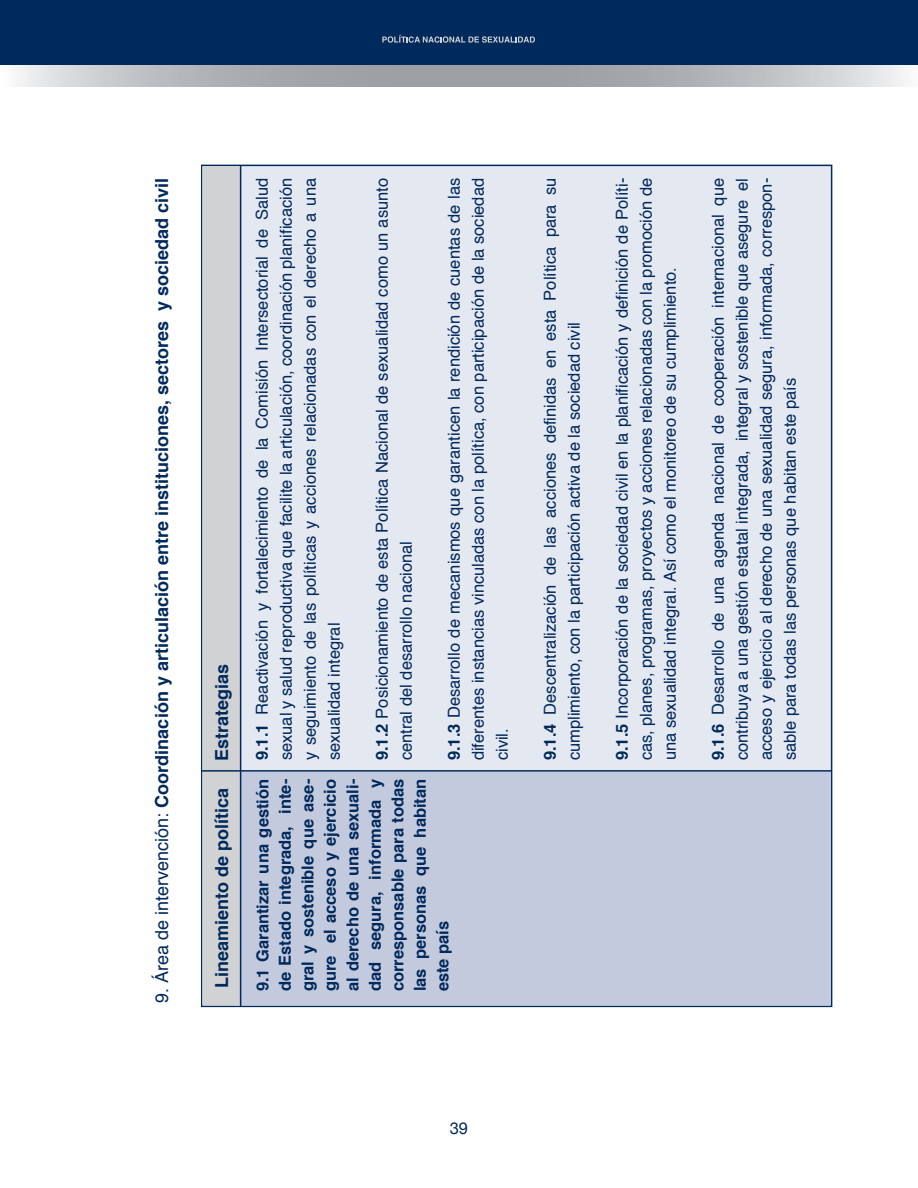
<style>
.page{position:relative;width:918px;height:1188px;background:#fff}
.page>*{position:absolute;margin:0;border:0;box-sizing:border-box;transform-origin:0 0}
.t1{font:700 18px "Helvetica";color:#00295c}
.t2{font:16.5px/24px "Helvetica";color:#00295c;text-align:justify}
.t3{font:700 16.5px/22.5px "Helvetica";color:#00295c;text-align:justify}
.t4{font:16.5px "Helvetica Neue";color:#00295c}
.s1{font-weight:400}
.s2{font-weight:700}
</style>
<div class="page">
<div style="left:202px;top:165px;width:630px;height:841px;background:#e4e8f0"></div>
<div style="left:235px;top:771px;width:596px;height:235px;background:#c3cadd"></div>
<div style="left:202px;top:166px;width:38px;height:840px;background:#d1d2d4"></div>
<svg style="left:0;top:64px;width:918px;height:22px;background:#afb2b7"></svg>
<div style="left:0;top:0;width:918px;height:64px;background:#00295c"></div>
<svg style="left:382px;top:35px;width:153px;height:8px"></svg>
<hr style="left:240px;top:166px;width:1px;height:840px;background:#00295c">
<hr style="left:201px;top:770px;width:631px;height:2px;background:#00295c">
<p class="t1" style="left:147px;top:1003px;width:826px;rotate:-90deg"><span class="s1">9. Área de intervención:</span> Coordinación y articulación entre instituciones, sectores y sociedad civil</p>
<p class="t2" style="left:251px;top:760px;width:584px;rotate:-90deg"><span class="s2">9.1.1</span> Reactivación y fortalecimiento de la Comisión Intersectorial de Salud sexual y salud reproductiva que facilite la articulación, coordinación planificación y seguimiento de las políticas y acciones relacionadas con el derecho a una sexualidad integral</p>
<p class="t2" style="left:371px;top:760px;width:584px;rotate:-90deg"><span class="s2">9.1.2</span> Posicionamiento de esta Política Nacional de sexualidad como un asunto central del desarrollo nacional</p>
<p class="t2" style="left:443px;top:760px;width:584px;rotate:-90deg"><span class="s2">9.1.3</span> Desarrollo de mecanismos que garanticen la rendición de cuentas de las diferentes instancias vinculadas con la política, con participación de la sociedad civil.</p>
<p class="t2" style="left:539px;top:760px;width:584px;rotate:-90deg"><span class="s2">9.1.4</span> Descentralización de las acciones definidas en esta Política para su cumplimiento, con la participación activa de la sociedad civil</p>
<p class="t2" style="left:611px;top:760px;width:584px;rotate:-90deg"><span class="s2">9.1.5</span> Incorporación de la sociedad civil en la planificación y definición de Políti&shy;cas, planes, programas, proyectos y acciones relacionadas con la promoción de una sexualidad integral. Así como el monitoreo de su cumplimiento.</p>
<p class="t2" style="left:707px;top:760px;width:584px;rotate:-90deg"><span class="s2">9.1.6</span> Desarrollo de una agenda nacional de cooperación internacional que contribuya a una gestión estatal integrada, integral y sostenible que asegure el acceso y ejercicio al derecho de una sexualidad segura, informada, correspon&shy;sable para todas las personas que habitan este país</p>
<p class="t1" style="left:207px;top:761px;width:99px;rotate:-90deg">Estrategias</p>
<p class="t1" style="left:207px;top:988px;width:202px;rotate:-90deg">Lineamiento de política</p>
<p class="t3" style="left:364px;top:991px;width:214px;rotate:-90deg">dad segura, informada y corresponsable para todas las personas que habitan este país</p>
<p class="t3" style="left:252px;top:991px;width:214px;rotate:-90deg">9.1 Garantizar una gestión de Estado integrada, inte&shy;gral y sostenible que ase&shy;gure el acceso y ejercicio al derecho de una sexuali-</p>
<p class="t4" style="left:450px;top:1118px;width:20px">39</p>
</div>
